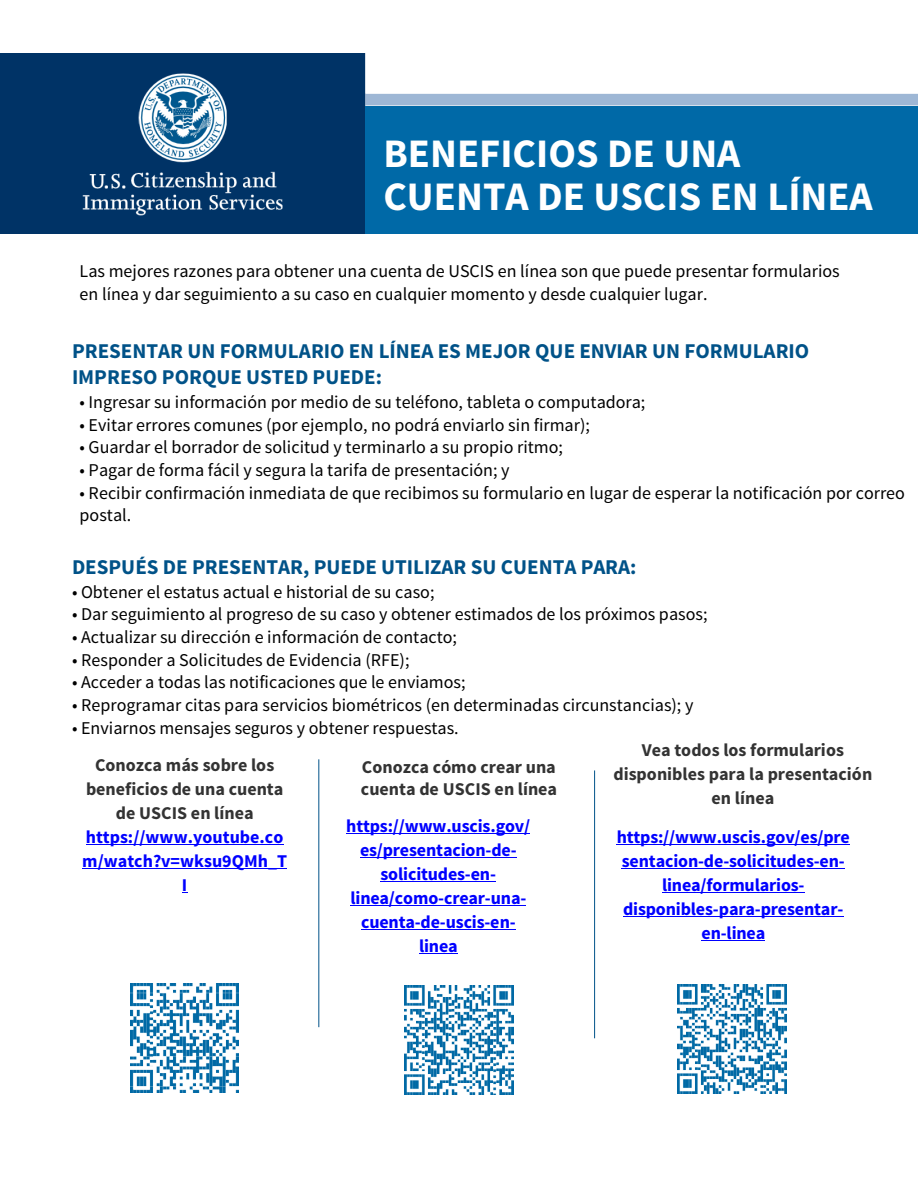
<style>
.page{position:relative;width:918px;height:1188px;background:#fff}
.page>*{position:absolute;margin:0;border:0;box-sizing:border-box;transform-origin:0 0}
.t1{font:700 40.5px/42.3px "Source Sans Pro";color:#fff}
.t2{font:700 21px/26.2px "Source Sans Pro";color:#005288}
.t3{font:18px/22.6px "Source Sans Pro";color:#000}
.t4{font:700 18px/24px "Source Sans Pro";letter-spacing:-.01em;color:#00f;text-align:center}
.t5{font:700 18px/24px "Source Sans Pro";color:#333;text-align:center}
.s1{color:#00f}
</style>
<div class="page">
<hr style="left:319px;top:759px;width:1px;height:268px;background:#005288">
<hr style="left:594px;top:770px;width:1px;height:268px;background:#005288">
<hr style="left:86px;top:844px;width:197px;height:1px;background:#00f">
<hr style="left:82px;top:868px;width:205px;height:1px;background:#00f">
<hr style="left:346px;top:833px;width:184px;height:1px;background:#00f">
<hr style="left:360px;top:857px;width:157px;height:1px;background:#00f">
<hr style="left:381px;top:881px;width:115px;height:1px;background:#00f">
<hr style="left:350px;top:905px;width:176px;height:1px;background:#00f">
<hr style="left:361px;top:929px;width:155px;height:1px;background:#00f">
<hr style="left:419px;top:953px;width:39px;height:1px;background:#00f">
<hr style="left:617px;top:844px;width:233px;height:1px;background:#00f">
<hr style="left:622px;top:868px;width:223px;height:1px;background:#00f">
<hr style="left:662px;top:892px;width:143px;height:1px;background:#00f">
<hr style="left:623px;top:916px;width:220px;height:1px;background:#00f">
<hr style="left:702px;top:940px;width:63px;height:1px;background:#00f">
<img style="left:130px;top:984px;width:109px;height:108px">
<img style="left:404px;top:985px;width:109px;height:110px">
<img style="left:678px;top:985px;width:109px;height:109px">
<img style="left:0;top:54px;width:918px;height:180px">
<div style="left:365px;top:106px;width:553px;height:128px;background:#0069a7"></div>
<p class="t1" style="left:383px;top:134px;width:491px">BENEFICIOS DE UNA<br>CUENTA DE USCIS EN LÍNEA</p>
<h1 class="t3" style="left:80px;top:260px;width:762px">Las mejores razones para obtener una cuenta de USCIS en línea son que puede presentar formularios en línea y dar seguimiento a su caso en cualquier momento y desde cualquier lugar.</h1>
<p class="t2" style="left:72px;top:339px;width:739px">PRESENTAR UN FORMULARIO EN LÍNEA ES MEJOR QUE ENVIAR UN FORMULARIO<br>IMPRESO PORQUE USTED PUEDE:</p>
<h1 class="t3" style="left:80px;top:391px;width:567px">• Ingresar su información por medio de su teléfono, tableta o computadora;</h1>
<h1 class="t3" style="left:80px;top:414px;width:512px">• Evitar errores comunes (por ejemplo, no podrá enviarlo sin firmar);</h1>
<h1 class="t3" style="left:80px;top:436px;width:485px">• Guardar el borrador de solicitud y terminarlo a su propio ritmo;</h1>
<h1 class="t3" style="left:80px;top:459px;width:432px">• Pagar de forma fácil y segura la tarifa de presentación; y</h1>
<h1 class="t3" style="left:80px;top:482px;width:827px">• Recibir confirmación inmediata de que recibimos su formulario en lugar de esperar la notificación por correo postal.</h1>
<p class="t2" style="left:72px;top:555px;width:566px">DESPUÉS DE PRESENTAR, PUEDE UTILIZAR SU CUENTA PARA:</p>
<p class="t3" style="left:72px;top:581px;width:364px">• Obtener el estatus actual e historial de su caso;</p>
<p class="t3" style="left:72px;top:603px;width:637px">• Dar seguimiento al progreso de su caso y obtener estimados de los próximos pasos;</p>
<p class="t3" style="left:72px;top:626px;width:387px">• Actualizar su dirección e información de contacto;</p>
<p class="t3" style="left:72px;top:649px;width:339px">• Responder a Solicitudes de Evidencia (RFE);</p>
<p class="t3" style="left:72px;top:671px;width:395px">• Acceder a todas las notificaciones que le enviamos;</p>
<p class="t3" style="left:72px;top:694px;width:623px">• Reprogramar citas para servicios biométricos (en determinadas circunstancias); y</p>
<p class="t3" style="left:72px;top:717px;width:388px">• Enviarnos mensajes seguros y obtener respuestas.</p>
<p class="t5" style="left:82px;top:754px;width:206px">Conozca más sobre los beneficios de una cuenta de USCIS en línea <span class="s1">https://www.youtube.co m/watch?v=wksu9QMh_T<br>I</span></p>
<h2 class="t5" style="left:361px;top:758px;width:198px;line-height:21px;text-align:left">Conozca cómo crear una cuenta de USCIS en línea</h2>
<p class="t5" style="left:613px;top:739px;width:260px">Vea todos los formularios disponibles para la presentación en línea</p>
<p class="t4" style="left:617px;top:826px;width:235px">https://www.uscis.gov/es/pre sentacion-de-solicitudes-en&shy;linea/formularios&shy;disponibles-para-presentar&shy;en-linea</p>
<p class="t4" style="left:346px;top:815px;width:185px">https://www.uscis.gov/ es/presentacion-de&shy;solicitudes-en&shy;linea/como-crear-una&shy;cuenta-de-uscis-en&shy;linea</p>
</div>
